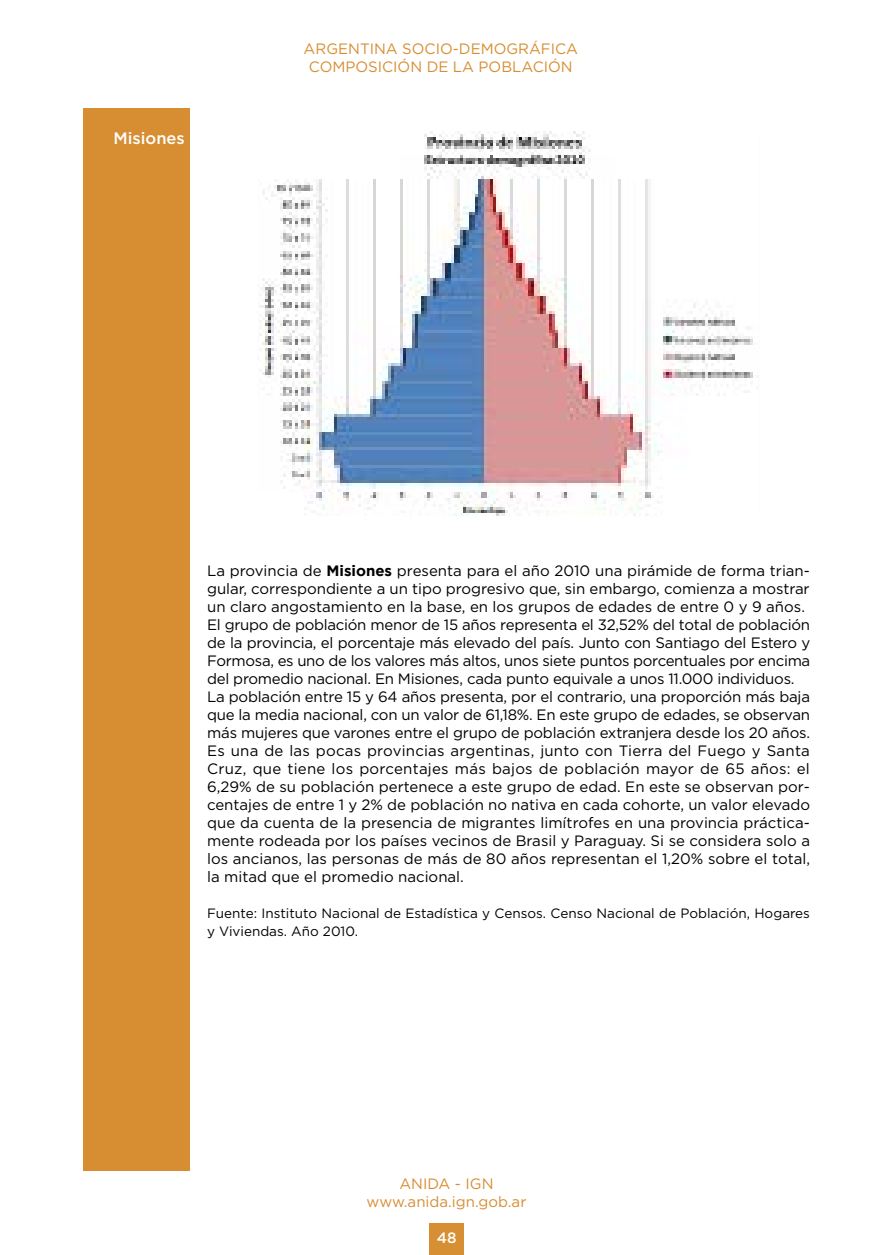
<style>
.page{position:relative;width:893px;height:1255px;background:#fff}
.page>*{position:absolute;margin:0;border:0;box-sizing:border-box;transform-origin:0 0}
.t1{font:500 16.5px "Gotham";color:#fff}
.t2{font:15px/18px "Gotham";letter-spacing:-.005em;color:#000}
.t3{font:15px/18px "Gotham";color:#d78e33;text-align:center}
.t4{font:500 15px "Gotham";color:#fff}
.t5{font:13.5px/18px "Gotham";color:#000}
.s1{font-weight:700}
</style>
<div class="page">
<div style="left:429px;top:1222px;width:34px;height:32px;background:#d68f33"></div>
<div style="left:83px;top:108px;width:106px;height:1062px;background:#d78e33"></div>
<img style="left:259px;top:131px;width:494px;height:385px">
<p class="t1" style="left:114px;top:127px;width:73px">Misiones</p>
<p class="t3" style="left:304px;top:39px;width:276px">ARGENTINA SOCIO-DEMOGRÁFICA<br>COMPOSICIÓN DE LA POBLACIÓN</p>
<p class="t2" style="left:207px;top:561px;width:605px">La provincia de <span class="s1">Misiones</span> presenta para el año 2010 una pirámide de forma trian&shy;gular, correspondiente a un tipo progresivo que, sin embargo, comienza a mostrar un claro angostamiento en la base, en los grupos de edades de entre 0 y 9 años.<br>El grupo de población menor de 15 años representa el 32,52% del total de población de la provincia, el porcentaje más elevado del país. Junto con Santiago del Estero y Formosa, es uno de los valores más altos, unos siete puntos porcentuales por encima del promedio nacional. En Misiones, cada punto equivale a unos 11.000 individuos.<br>La población entre 15 y 64 años presenta, por el contrario, una proporción más baja que la media nacional, con un valor de 61,18%. En este grupo de edades, se observan más mujeres que varones entre el grupo de población extranjera desde los 20 años.<br>Es una de las pocas provincias argentinas, junto con Tierra del Fuego y Santa Cruz, que tiene los porcentajes más bajos de población mayor de 65 años: el 6,29% de su población pertenece a este grupo de edad. En este se observan por&shy;centajes de entre 1 y 2% de población no nativa en cada cohorte, un valor elevado que da cuenta de la presencia de migrantes limítrofes en una provincia práctica&shy;mente rodeada por los países vecinos de Brasil y Paraguay. Si se considera solo a los ancianos, las personas de más de 80 años representan el 1,20% sobre el total, la mitad que el promedio nacional.</p>
<p class="t5" style="left:207px;top:904px;width:604px">Fuente: Instituto Nacional de Estadística y Censos. Censo Nacional de Población, Hogares y Viviendas. Año 2010.</p>
<p class="t3" style="left:367px;top:1173px;width:161px">ANIDA - IGN www.anida.ign.gob.ar</p>
<p class="t4" style="left:437px;top:1227px;width:21px">48</p>
</div>
